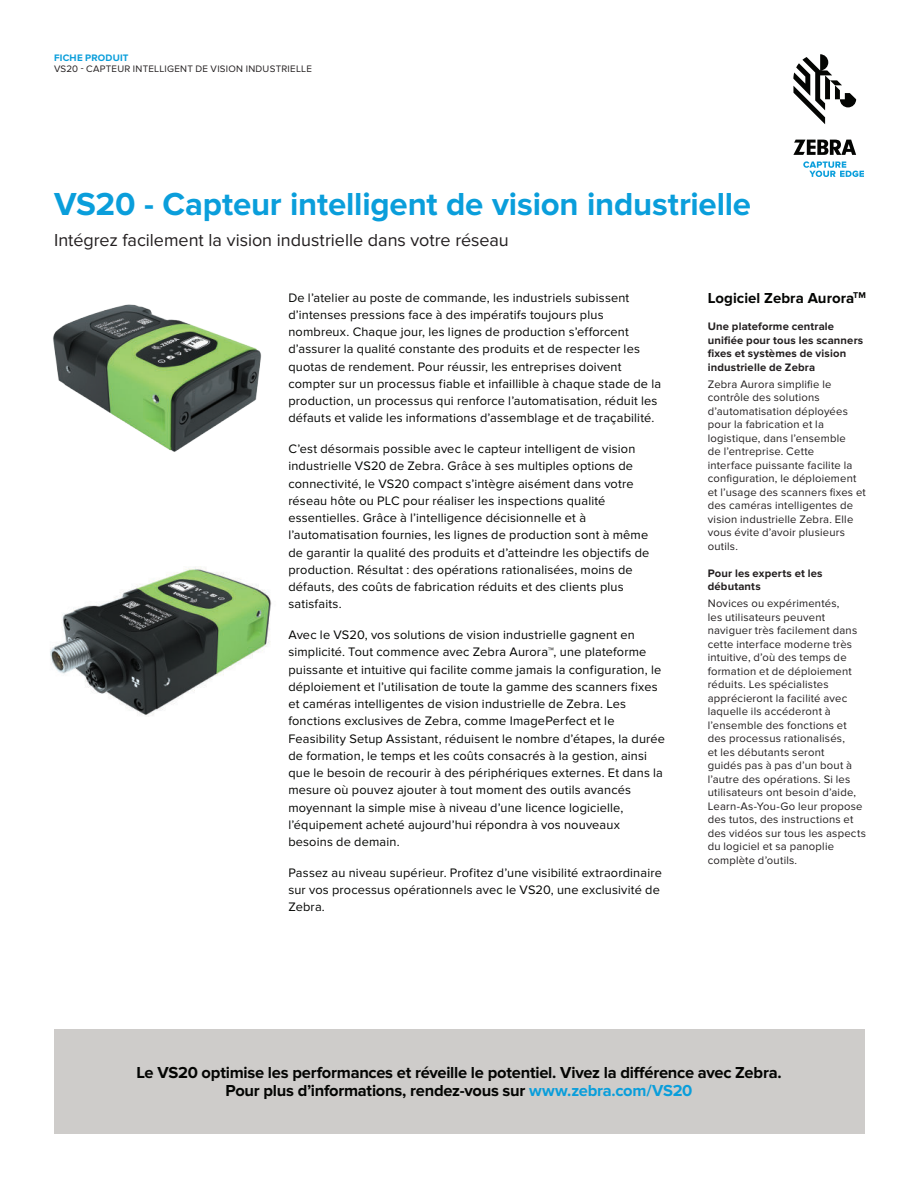
<style>
.page{position:relative;width:918px;height:1188px;background:#fff}
.page>*{position:absolute;margin:0;border:0;box-sizing:border-box;transform-origin:0 0}
.t1{font:700 33px "Proxima Nova";letter-spacing:-.005em;color:#0a9edb}
.t2{font:18px "Proxima Nova";color:#231f20}
.t3{font:700 16.5px/18px "Proxima Nova";letter-spacing:-.015em;color:#040503;text-align:center}
.t4{font:700 15px "Proxima Nova";letter-spacing:.005em;color:#040503}
.t5{font:12.75px/17.2px "Proxima Nova";letter-spacing:.015em;color:#040503}
.t6{font:11.25px/13.5px "Proxima Nova";letter-spacing:.02em;color:#231f20}
.t7{font:700 11.25px/13.5px "Proxima Nova";letter-spacing:.015em;color:#231f20}
.t8{font:9.75px "Proxima Nova";letter-spacing:.03em;color:#231f20}
.t9{font:700 9.75px "Proxima Nova";letter-spacing:.025em;color:#0a9edb}
.s1{color:#0a9edb}
</style>
<div class="page">
<img style="left:53px;top:304px;width:209px;height:148px">
<img style="left:50px;top:566px;width:222px;height:151px">
<svg style="left:793px;top:54px;width:63px;height:70px"></svg>
<svg style="left:793px;top:140px;width:63px;height:15px"></svg>
<svg style="left:803px;top:161px;width:61px;height:16px"></svg>
<div style="left:54px;top:1029px;width:810px;height:105px;background:#ceccca"></div>
<p class="t9" style="left:54px;top:53px;width:76px">FICHE PRODUIT</p>
<p class="t8" style="left:54px;top:63px;width:259px">VS20 - CAPTEUR INTELLIGENT DE VISION INDUSTRIELLE</p>
<h1 class="t1" style="left:54px;top:190px;width:699px">VS20 - Capteur intelligent de vision industrielle</h1>
<h2 class="t2" style="left:54px;top:230px;width:456px">Intégrez facilement la vision industrielle dans votre réseau</h2>
<p class="t5" style="left:288px;top:289px;width:374px">De l’atelier au poste de commande, les industriels subissent d’intenses pressions face à des impératifs toujours plus nombreux. Chaque jour, les lignes de production s’efforcent d’assurer la qualité constante des produits et de respecter les quotas de rendement. Pour réussir, les entreprises doivent compter sur un processus fiable et infaillible à chaque stade de la production, un processus qui renforce l’automatisation, réduit les défauts et valide les informations d’assemblage et de traçabilité.</p>
<p class="t5" style="left:288px;top:440px;width:363px">C’est désormais possible avec le capteur intelligent de vision industrielle VS20 de Zebra. Grâce à ses multiples options de connectivité, le VS20 compact s’intègre aisément dans votre réseau hôte ou PLC pour réaliser les inspections qualité essentielles. Grâce à l’intelligence décisionnelle et à l’automatisation fournies, les lignes de production sont à même de garantir la qualité des produits et d’atteindre les objectifs de production. Résultat : des opérations rationalisées, moins de défauts, des coûts de fabrication réduits et des clients plus satisfaits.</p>
<p class="t5" style="left:288px;top:626px;width:378px">Avec le VS20, vos solutions de vision industrielle gagnent en simplicité. Tout commence avec Zebra Aurora™, une plateforme puissante et intuitive qui facilite comme jamais la configuration, le déploiement et l’utilisation de toute la gamme des scanners fixes et caméras intelligentes de vision industrielle de Zebra. Les fonctions exclusives de Zebra, comme ImagePerfect et le Feasibility Setup Assistant, réduisent le nombre d’étapes, la durée de formation, le temps et les coûts consacrés à la gestion, ainsi que le besoin de recourir à des périphériques externes. Et dans la mesure où pouvez ajouter à tout moment des outils avancés moyennant la simple mise à niveau d’une licence logicielle, l’équipement acheté aujourd’hui répondra à vos nouveaux besoins de demain.</p>
<p class="t5" style="left:288px;top:864px;width:375px">Passez au niveau supérieur. Profitez d’une visibilité extraordinaire sur vos processus opérationnels avec le VS20, une exclusivité de<br>Zebra.</p>
<p class="t4" style="left:708px;top:292px;width:160px">Logiciel Zebra Aurora<sup>TM</sup></p>
<p class="t7" style="left:708px;top:320px;width:157px">Une plateforme centrale unifiée pour tous les scanners fixes et systèmes de vision industrielle de Zebra</p>
<p class="t6" style="left:708px;top:377px;width:160px">Zebra Aurora simplifie le contrôle des solutions d’automatisation déployées pour la fabrication et la logistique, dans l’ensemble<br>de l’entreprise. Cette<br>interface puissante facilite la configuration, le déploiement et l’usage des scanners fixes et des caméras intelligentes de vision industrielle Zebra. Elle vous évite d’avoir plusieurs outils.</p>
<p class="t7" style="left:708px;top:567px;width:116px">Pour les experts et les débutants</p>
<p class="t6" style="left:708px;top:597px;width:160px">Novices ou expérimentés,<br>les utilisateurs peuvent naviguer très facilement dans cette interface moderne très intuitive, d’où des temps de formation et de déploiement réduits. Les spécialistes apprécieront la facilité avec laquelle ils accéderont à l’ensemble des fonctions et des processus rationalisés,<br>et les débutants seront<br>guidés pas à pas d’un bout à l’autre des opérations. Si les utilisateurs ont besoin d’aide,<br>Learn-As-You-Go leur propose des tutos, des instructions et des vidéos sur tous les aspects du logiciel et sa panoplie complète d’outils.</p>
<p class="t3" style="left:136px;top:1064px;width:647px">Le VS20 optimise les performances et réveille le potentiel. Vivez la différence avec Zebra.<br>Pour plus d’informations, rendez-vous sur <span class="s1">www.zebra.com/VS20</span></p>
</div>
